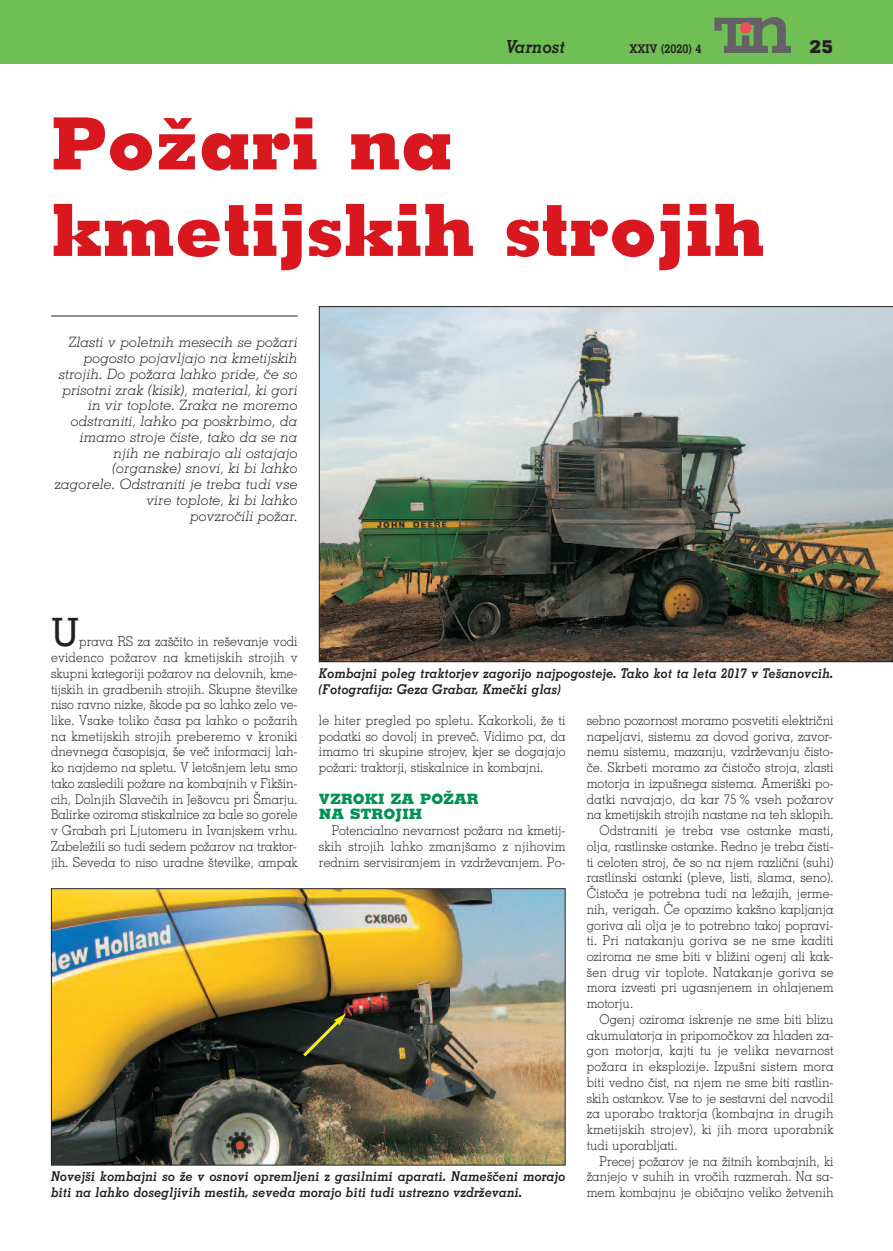
<style>
.page{position:relative;width:893px;height:1251px;background:#fff}
.page>*{position:absolute;margin:0;border:0;box-sizing:border-box;transform-origin:0 0}
.t1{font:800 72px/86.4px "SS Memphis";color:#d8171f}
.t2{font:500 39px "SS Memphis";color:#231f20}
.t3{font:italic 700 18px "SS Memphis";color:#231f20;scale:.95 1}
.t4{font:800 18px "SS Memphis";color:#231f20}
.t5{font:italic 300 14.25px/15.8px "SS Memphis";color:#231f20;text-align:right}
.t6{font:800 14.25px/15.8px "SS Memphis";color:#009252}
.t7{font:300 13.5px/15.8px "SS Memphis";color:#231f20;text-align:justify;scale:.9 1}
.t8{font:italic 700 13.5px/15.8px "SS Memphis";color:#231f20;scale:.95 1}
.t9{font:300 13.5px "SS Memphis";letter-spacing:.02em;color:#231f20;scale:.9 1}
.t10{font:700 12px "SS Memphis";color:#231f20}
</style>
<div class="page">
<div style="left:0;top:0;width:893px;height:64px;background:#6fbf54"></div>
<svg style="left:714px;top:17px;width:77px;height:36px"></svg>
<div style="left:740px;top:22px;width:11px;height:12px;background:#ef4d59;border-radius:50%"></div>
<hr style="left:51px;top:315px;width:247px;height:1px;background:#231f20">
<img style="left:53px;top:890px;width:511px;height:273px">
<div style="left:51px;top:888px;width:515px;height:277px;border:1px solid #231f20"></div>
<img style="left:319px;top:306px;width:574px;height:356px">
<svg style="left:300px;top:1013px;width:46px;height:46px;background:#3b3f28"></svg>
<h3 class="t3" style="left:506px;top:40px;width:64px">Varnost</h3>
<p class="t10" style="left:629px;top:44px;width:74px">XXIV (2020) 4</p>
<h3 class="t4" style="left:809px;top:40px;width:26px">25</h3>
<h1 class="t1" style="left:51px;top:108px;width:716px">Po`ari na kmetijskih strojih</h1>
<p class="t5" style="left:55px;top:335px;width:244px">Zlasti v poletnih mesecih se po`ari pogosto pojavljajo na kmetijskih strojih. Do po`ara lahko pride, ~e so prisotni zrak (kisik), material, ki gori in vir toplote. Zraka ne moremo odstraniti, lahko pa poskrbimo, da imamo stroje ~iste, tako da se na njih ne nabirajo ali ostajajo (organske) snovi, ki bi lahko zagorele. Odstraniti je treba tudi vse vire toplote, ki bi lahko<br>povzro~ili po`ar.</p>
<h2 class="t2" style="left:51px;top:618px;width:30px">U</h2>
<p class="t7" style="left:51px;top:634px;width:276px;text-indent:28px">prava RS za za{~ito in re{evanje vodi evidenco po`arov na kmetijskih strojih v skupni kategoriji po`arov na delovnih, kme&shy;tijskih in gradbenih strojih. Skupne {tevilke niso ravno nizke, {kode pa so lahko zelo ve&shy;like. Vsake toliko ~asa pa lahko o po`arih na kmetijskih strojih preberemo v kroniki dnevnega ~asopisja, {e ve~ informacij lah&shy;ko najdemo na spletu. V leto{njem letu smo tako zasledili po`are na kombajnih v Fik{in&shy;cih, Dolnjih Slave~ih in Je{ovcu pri [marju.<br>Balirke oziroma stiskalnice za bale so gorele v Grabah pri Ljutomeru in Ivanjskem vrhu.<br>Zabele`ili so tudi sedem po`arov na traktor&shy;jih. Seveda to niso uradne {tevilke, ampak</p>
<p class="t8" style="left:319px;top:666px;width:543px">Kombajni poleg traktorjev zagorijo najpogosteje. Tako kot ta leta 2017 v Te{anovcih. (Fotografija: Geza Grabar, Kme~ki glas)</p>
<p class="t7" style="left:587px;top:713px;width:276px">sebno pozornost moramo posvetiti elektri~ni</p>
<p class="t7" style="left:587px;top:729px;width:275px">napeljavi, sistemu za dovod goriva, zavor-</p>
<p class="t7" style="left:587px;top:744px;width:276px">nemu sistemu, mazanju, vzdr`evanju ~isto-</p>
<p class="t7" style="left:587px;top:760px;width:276px">~e. Skrbeti moramo za ~isto~o stroja, zlasti</p>
<p class="t7" style="left:587px;top:776px;width:276px">motorja in izpu{nega sistema. Ameri{ki po-</p>
<p class="t9" style="left:587px;top:793px;width:276px">datki navajajo, da kar 75 % vseh po`arov</p>
<p class="t7" style="left:587px;top:807px;width:276px">na kmetijskih strojih nastane na teh sklopih.</p>
<p class="t9" style="left:600px;top:825px;width:261px">Odstraniti je treba vse ostanke masti,</p>
<p class="t7" style="left:587px;top:839px;width:276px">olja, rastlinske ostanke. Redno je treba ~isti-</p>
<p class="t7" style="left:587px;top:854px;width:276px">ti celoten stroj, ~e so na njem razli~ni (suhi)</p>
<p class="t7" style="left:587px;top:870px;width:276px">rastlinski ostanki (pleve, listi, slama, seno).</p>
<p class="t7" style="left:587px;top:886px;width:276px">^isto~a je potrebna tudi na le`ajih, jerme-</p>
<p class="t7" style="left:587px;top:902px;width:276px">nih, verigah. ^e opazimo kak{no kapljanja</p>
<p class="t7" style="left:587px;top:917px;width:276px">goriva ali olja je to potrebno takoj popravi-</p>
<p class="t9" style="left:587px;top:935px;width:276px">ti. Pri natakanju goriva se ne sme kaditi</p>
<p class="t7" style="left:587px;top:949px;width:276px">oziroma ne sme biti v bli`ini ogenj ali kak-</p>
<p class="t9" style="left:587px;top:966px;width:276px">{en drug vir toplote. Natakanje goriva se</p>
<p class="t7" style="left:587px;top:980px;width:276px">mora izvesti pri ugasnjenem in ohlajenem</p>
<p class="t7" style="left:587px;top:996px;width:53px">motorju.</p>
<p class="t7" style="left:600px;top:1012px;width:261px">Ogenj oziroma iskrenje ne sme biti blizu</p>
<p class="t7" style="left:587px;top:1027px;width:276px">akumulatorja in pripomo~kov za hladen za-</p>
<p class="t9" style="left:587px;top:1045px;width:276px">gon motorja, kajti tu je velika nevarnost</p>
<p class="t9" style="left:587px;top:1061px;width:276px">po`ara in eksplozije. Izpu{ni sistem mora</p>
<p class="t7" style="left:587px;top:1075px;width:276px">biti vedno ~ist, na njem ne sme biti rastlin-</p>
<p class="t7" style="left:587px;top:1090px;width:276px">skih ostankov. Vse to je sestavni del navodil</p>
<p class="t7" style="left:587px;top:1106px;width:276px">za uporabo traktorja (kombajna in drugih</p>
<p class="t9" style="left:587px;top:1123px;width:276px">kmetijskih strojev), ki jih mora uporabnik</p>
<p class="t7" style="left:587px;top:1137px;width:102px">tudi uporabljati.</p>
<p class="t7" style="left:600px;top:1153px;width:261px">Precej po`arov je na `itnih kombajnih, ki</p>
<p class="t7" style="left:587px;top:1169px;width:276px">`anjejo v suhih in vro~ih razmerah. Na sa-</p>
<p class="t7" style="left:587px;top:1185px;width:276px">mem kombajnu je obi~ajno veliko `etvenih</p>
<p class="t7" style="left:319px;top:713px;width:276px">le hiter pregled po spletu. Kakorkoli, `e ti podatki so dovolj in preve~. Vidimo pa, da imamo tri skupine strojev, kjer se dogajajo po`ari: traktorji, stiskalnice in kombajni.</p>
<p class="t6" style="left:319px;top:792px;width:161px">VZROKI ZA PO@AR<br>NA STROJIH</p>
<p class="t7" style="left:319px;top:823px;width:276px;text-indent:13px">Potencialno nevarnost po`ara na kmetij&shy;skih strojih lahko zmanj{amo z njihovim rednim servisiranjem in vzdr`evanjem. Po-</p>
<p class="t8" style="left:51px;top:1169px;width:543px">Novej{i kombajni so `e v osnovi opremljeni z gasilnimi aparati. Name{~eni morajo biti na lahko dosegljivih mestih, seveda morajo biti tudi ustrezno vzdr`evani.</p>
</div>
